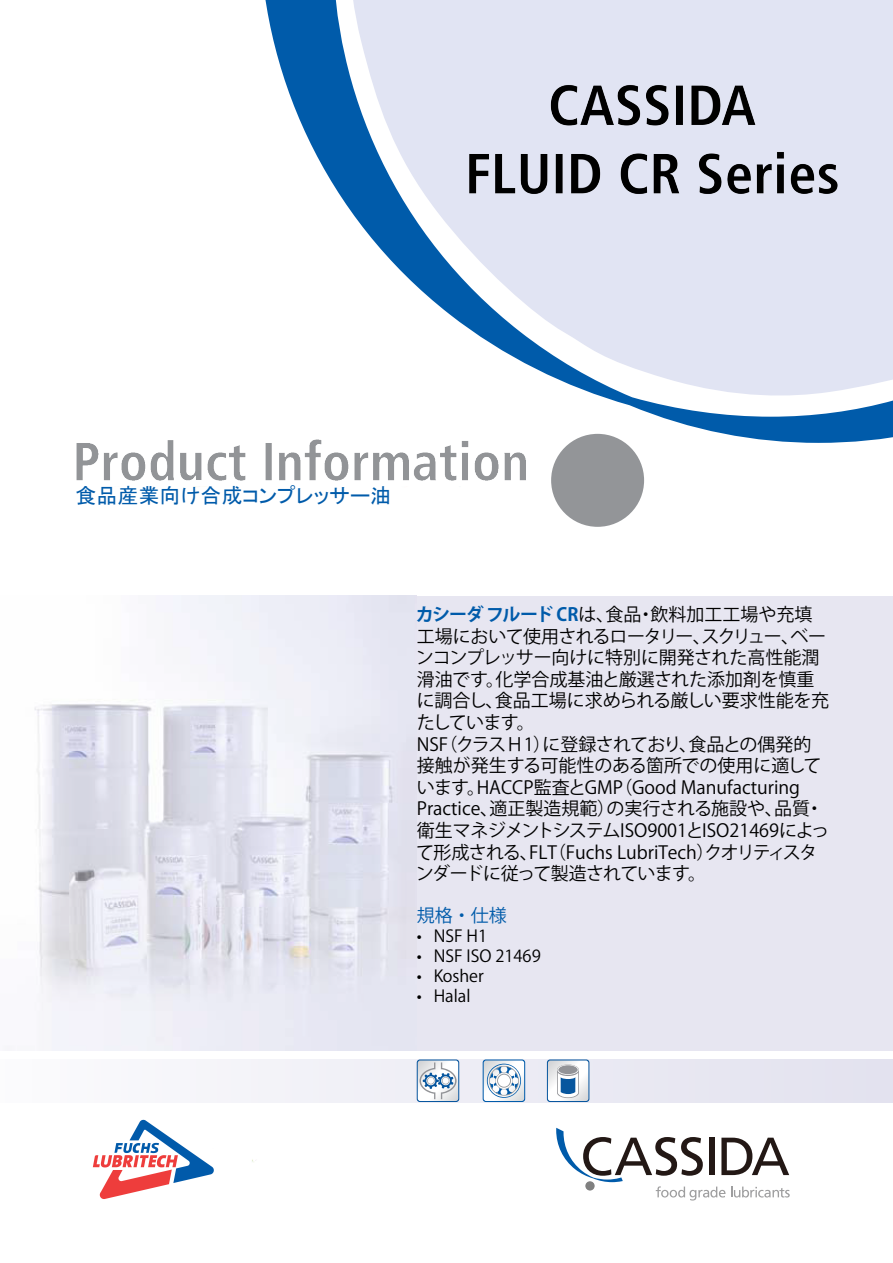
<style>
.page{position:relative;width:893px;height:1263px;background:#fff}
.page>*{position:absolute;margin:0;border:0;box-sizing:border-box;transform-origin:0 0}
.t1{font:21px "MS P Gothic";color:#005baa}
.t2{font:18px/21.6px "Koz Go Pro";color:#000}
.t3{font:18px "Frutiger LT Com Black 90 ms RKSJ H";color:#005baa}
.t4{font:16.5px "Frutiger LT Com Condensed 90 ms RKSJ H";color:#000}
.s1{font-weight:700;color:#005baa}
</style>
<div class="page">
<img style="left:34px;top:0;width:859px;height:1201px">
<svg style="left:556px;top:1128px;width:234px;height:72px"></svg>
<img style="left:89px;top:1116px;width:128px;height:85px">
<svg style="left:459px;top:56px;width:387px;height:158px;background:#c1c3d0"></svg>
<p class="t1" style="left:75px;top:485px;width:317px">食品産業向け合成コンプレッサー油</p>
<p class="t2" style="left:416px;top:604px;width:415px"><span class="s1">カシーダ フルード CR</span>は、食品・飲料加工工場や充填工場において使用されるロータリー、スクリュー、ベーンコンプレッサー向けに特別に開発された高性能潤滑油です。化学合成基油と厳選された添加剤を慎重に調合し、食品工場に求められる厳しい要求性能を充たしています。<br>NSF（クラスＨ1）に登録されており、食品との偶発的接触が発生する可能性のある箇所での使用に適しています。HACCP監査とGMP（Good Manufacturing<br>Practice、適正製造規範）の実行される施設や、品質・衛生マネジメントシステムISO9001とISO21469によって形成される、FLT（Fuchs LubriTech）クオリティスタンダードに従って製造されています。</p>
<p class="t3" style="left:417px;top:906px;width:91px">規格・仕様</p>
<p class="t4" style="left:417px;top:927px;width:72px">• NSF H1</p>
<p class="t4" style="left:417px;top:947px;width:126px">• NSF ISO 21469</p>
<p class="t4" style="left:417px;top:966px;width:69px">• Kosher</p>
<p class="t4" style="left:417px;top:986px;width:55px">• Halal</p>
</div>
